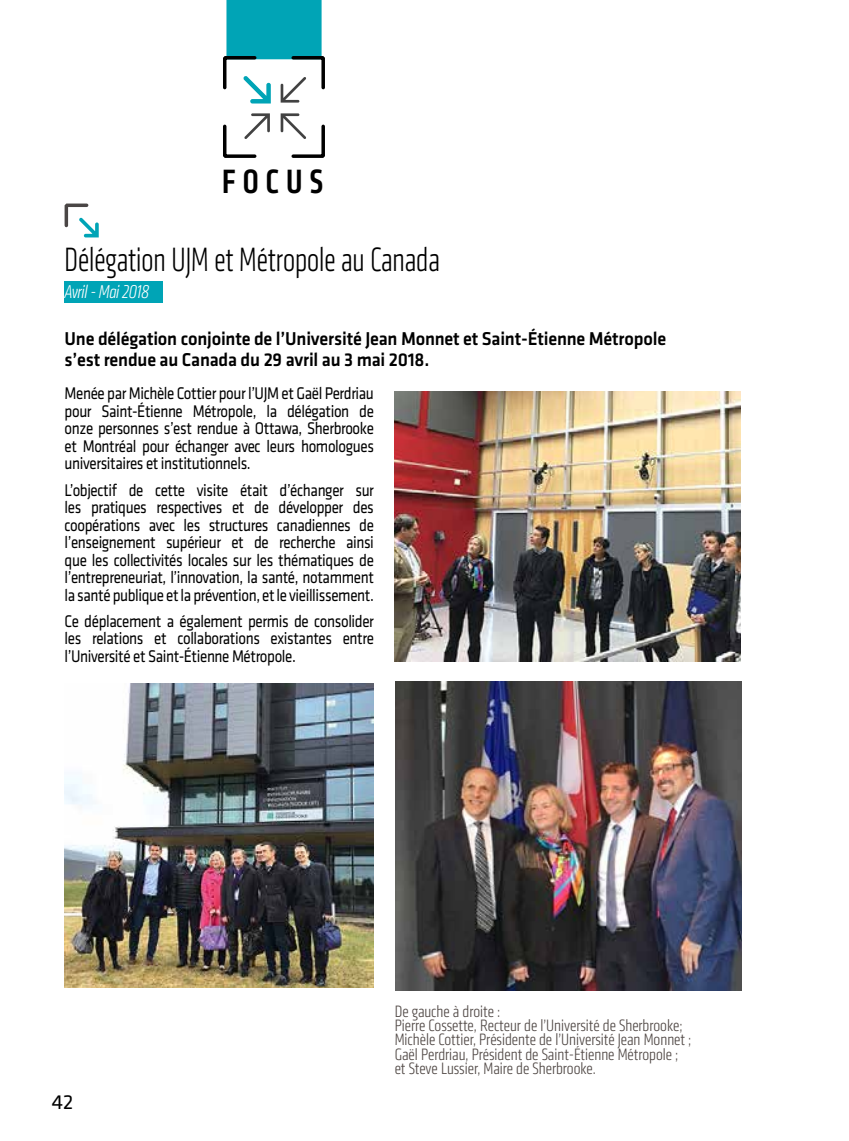
<style>
.page{position:relative;width:849px;height:1141px;background:#fff}
.page>*{position:absolute;margin:0;border:0;box-sizing:border-box;transform-origin:0 0}
.t1{font:300 condensed 35px "Klavika";color:#000;scale:.86 1}
.t2{font:500 condensed 35px "Klavika";color:#000}
.t3{font:21px "Klavika";color:#000}
.t4{font:500 19.25px/21px "Klavika";letter-spacing:-.01em;color:#000;scale:.95 1}
.t5{font:italic 300 condensed 19.25px "Klavika";letter-spacing:-.02em;color:#fff}
.t6{font:17.5px/17.5px "Klavika";letter-spacing:-.025em;color:#000;text-align:justify;scale:.86 1}
.t7{font:300 condensed 17.15px/14.2px "Klavika";color:#504845}
</style>
<div class="page">
<img style="left:395px;top:682px;width:346px;height:309px">
<div style="left:65px;top:281px;width:98px;height:21px;background:#00a4b6"></div>
<svg style="left:64px;top:203px;width:35px;height:35px"></svg>
<img style="left:65px;top:683px;width:309px;height:305px">
<img style="left:394px;top:392px;width:346px;height:270px">
<svg style="left:223px;top:0;width:102px;height:104px"></svg>
<svg style="left:223px;top:113px;width:47px;height:45px"></svg>
<svg style="left:280px;top:113px;width:45px;height:45px"></svg>
<h1 class="t2" style="left:222px;top:159px;width:102px">F O C U S</h1>
<h1 class="t1" style="left:65px;top:241px;width:437px">Délégation UJM et Métropole au Canada</h1>
<p class="t5" style="left:65px;top:281px;width:86px">Avril - Mai 2018</p>
<p class="t4" style="left:65px;top:327px;width:634px">Une délégation conjointe de l’Université Jean Monnet et Saint-Étienne Métropole s’est rendue au Canada du 29 avril au 3 mai 2018.</p>
<p class="t6" style="left:65px;top:384px;width:361px">Menée par Michèle Cottier pour l’UJM et Gaël Perdriau pour Saint-Étienne Métropole, la délégation de onze personnes s’est rendue à Ottawa, Sherbrooke et Montréal pour échanger avec leurs homologues universitaires et institutionnels.</p>
<p class="t6" style="left:65px;top:481px;width:361px">L’objectif de cette visite était d’échanger sur les pratiques respectives et de développer des coopérations avec les structures canadiennes de l’enseignement supérieur et de recherche ainsi que les collectivités locales sur les thématiques de l’entrepreneuriat, l’innovation, la santé, notamment la santé publique et la prévention, et le vieillissement.</p>
<p class="t6" style="left:65px;top:612px;width:361px">Ce déplacement a également permis de consolider les relations et collaborations existantes entre l’Université et Saint-Étienne Métropole.</p>
<p class="t3" style="left:52px;top:1088px;width:23px">42</p>
<p class="t7" style="left:394px;top:1004px;width:298px">De gauche à droite :<br>Pierre Cossette, Recteur de l’Université de Sherbrooke; Michèle Cottier, Présidente de l’Université Jean Monnet ; Gaël Perdriau, Président de Saint-Étienne Métropole ; et Steve Lussier, Maire de Sherbrooke.</p>
</div>
